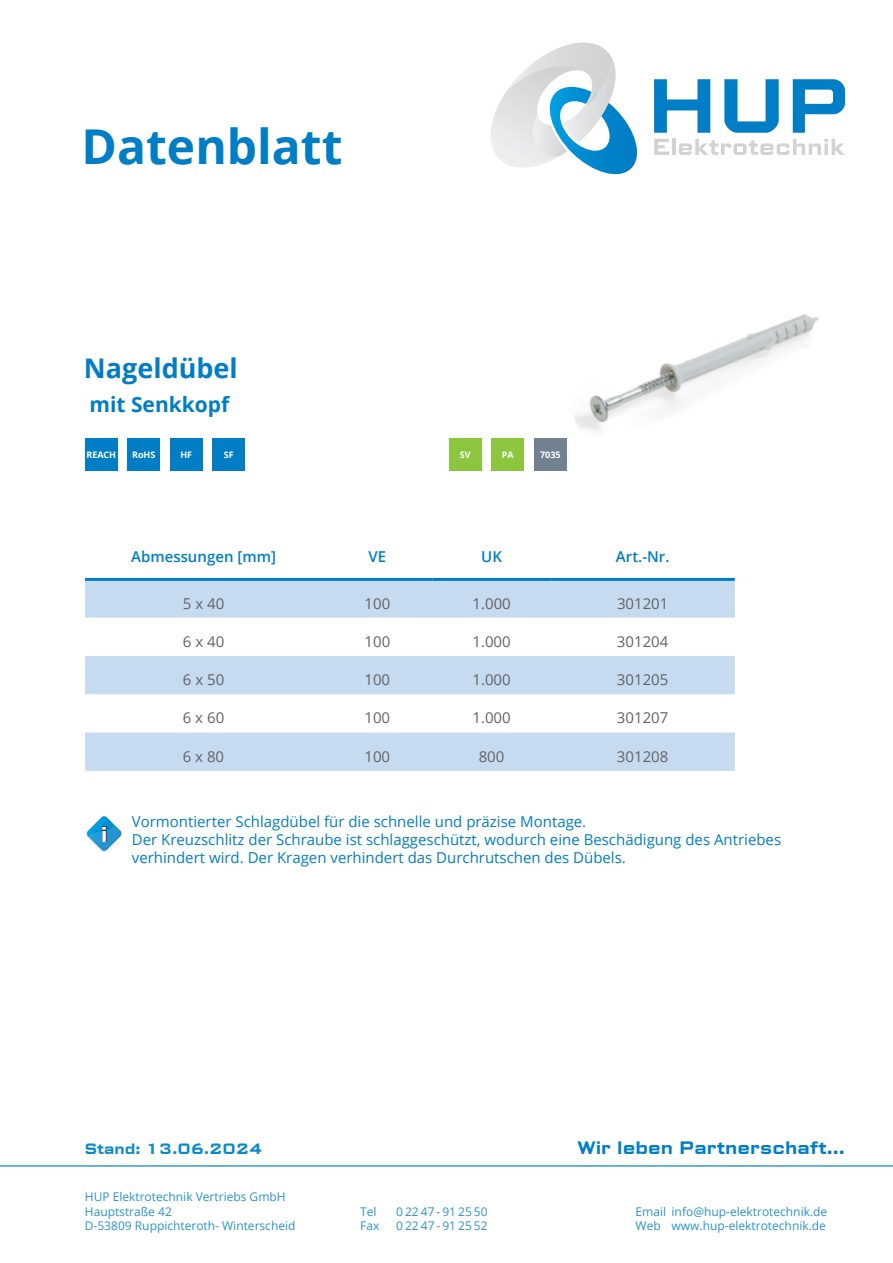
<style>
.page{position:relative;width:893px;height:1263px;background:#fff}
.page>*{position:absolute;margin:0;border:0;box-sizing:border-box;transform-origin:0 0}
.t1{font:700 48px "Open Sans";color:#007ec5}
.t2{font:700 27px "Open Sans";color:#007ec5}
.t3{font:700 21.75px "Bank Gothic Pro";color:#fff}
.t4{font:700 21px "Open Sans";color:#007ec5}
.t5{font:700 18px "Bank Gothic Pro";color:#007ec5}
.t6{font:15px/18px "Open Sans";color:#007ec5}
.t7{font:15px "Open Sans";color:#636366}
.t8{font:600 15px "Open Sans";color:#007ec5}
.t9{font:700 15px "Bank Gothic Pro";color:#0c89cb}
.t10{font:12px/14.4px "Open Sans";color:#2a92d0}
.t11{font:700 9px "Open Sans";color:#fff}
</style>
<div class="page">
<img style="left:573px;top:314px;width:246px;height:118px">
<svg style="left:0;top:1165px;width:893px;height:2px;background:#68b2dc"></svg>
<svg style="left:654px;top:79px;width:56px;height:54px"></svg>
<svg style="left:724px;top:79px;width:55px;height:54px"></svg>
<svg style="left:793px;top:79px;width:52px;height:54px"></svg>
<svg style="left:654px;top:139px;width:15px;height:16px"></svg>
<hr style="left:672px;top:139px;width:3px;height:16px;background:#d1d2d4">
<svg style="left:679px;top:139px;width:166px;height:16px"></svg>
<svg style="left:491px;top:43px;width:146px;height:132px"></svg>
<div style="left:170px;top:438px;width:33px;height:33px;background:#007ec5"></div>
<div style="left:213px;top:438px;width:32px;height:33px;background:#007ec5"></div>
<div style="left:128px;top:438px;width:32px;height:33px;background:#007ec5"></div>
<div style="left:85px;top:438px;width:33px;height:33px;background:#007ec5"></div>
<div style="left:492px;top:438px;width:32px;height:33px;background:#8bc63e"></div>
<div style="left:534px;top:438px;width:33px;height:33px;background:#718190"></div>
<div style="left:449px;top:438px;width:33px;height:33px;background:#8bc63e"></div>
<svg style="left:85px;top:577px;width:650px;height:1px"></svg>
<svg style="left:85px;top:581px;width:650px;height:190px;fill:#c6daf0"></svg>
<hr style="left:85px;top:578px;width:237px;height:3px;background:#007ec5">
<hr style="left:322px;top:578px;width:111px;height:3px;background:#007ec5">
<hr style="left:433px;top:578px;width:118px;height:3px;background:#007ec5">
<hr style="left:551px;top:578px;width:184px;height:3px;background:#007ec5">
<svg style="left:86px;top:816px;width:36px;height:35px"></svg>
<h1 class="t1" style="left:82px;top:112px;width:262px">Datenblatt</h1>
<h2 class="t2" style="left:84px;top:349px;width:155px">Nageldübel</h2>
<h3 class="t4" style="left:89px;top:390px;width:141px">mit Senkkopf</h3>
<p class="t11" style="left:86px;top:448px;width:31px">REACH</p>
<p class="t11" style="left:132px;top:448px;width:25px">RoHS</p>
<p class="t11" style="left:180px;top:448px;width:13px">HF</p>
<p class="t11" style="left:224px;top:448px;width:11px">SF</p>
<p class="t11" style="left:460px;top:448px;width:12px">SV</p>
<p class="t11" style="left:502px;top:448px;width:13px">PA</p>
<p class="t11" style="left:540px;top:448px;width:22px">7035</p>
<p class="t8" style="left:131px;top:546px;width:146px">Abmessungen [mm]</p>
<p class="t8" style="left:369px;top:546px;width:19px">VE</p>
<p class="t8" style="left:481px;top:546px;width:22px">UK</p>
<p class="t8" style="left:616px;top:546px;width:55px">Art.-Nr.</p>
<p class="t7" style="left:183px;top:593px;width:43px">5 x 40</p>
<p class="t7" style="left:364px;top:593px;width:27px">100</p>
<p class="t7" style="left:472px;top:593px;width:40px">1.000</p>
<p class="t7" style="left:617px;top:593px;width:53px">301201</p>
<p class="t7" style="left:183px;top:631px;width:43px">6 x 40</p>
<p class="t7" style="left:364px;top:631px;width:27px">100</p>
<p class="t7" style="left:472px;top:631px;width:40px">1.000</p>
<p class="t7" style="left:617px;top:631px;width:53px">301204</p>
<p class="t7" style="left:183px;top:669px;width:43px">6 x 50</p>
<p class="t7" style="left:364px;top:669px;width:27px">100</p>
<p class="t7" style="left:472px;top:669px;width:40px">1.000</p>
<p class="t7" style="left:617px;top:669px;width:53px">301205</p>
<p class="t7" style="left:183px;top:708px;width:43px">6 x 60</p>
<p class="t7" style="left:364px;top:708px;width:27px">100</p>
<p class="t7" style="left:472px;top:708px;width:40px">1.000</p>
<p class="t7" style="left:617px;top:708px;width:53px">301207</p>
<p class="t7" style="left:183px;top:746px;width:43px">6 x 80</p>
<p class="t7" style="left:364px;top:746px;width:27px">100</p>
<p class="t7" style="left:479px;top:746px;width:27px">800</p>
<p class="t7" style="left:617px;top:746px;width:53px">301208</p>
<h3 class="t3" style="left:101px;top:821px;width:8px">i</h3>
<p class="t6" style="left:132px;top:812px;width:651px">Vormontierter Schlagdübel für die schnelle und präzise Montage.<br>Der Kreuzschlitz der Schraube ist schlaggeschützt, wodurch eine Beschädigung des Antriebes verhindert wird. Der Kragen verhindert das Durchrutschen des Dübels.</p>
<p class="t9" style="left:85px;top:1140px;width:179px">Stand: 13.06.2024</p>
<p class="t10" style="left:85px;top:1189px;width:212px">HUP Elektrotechnik Vertriebs GmbH<br>Hauptstraße 42<br>D-53809 Ruppichteroth- Winterscheid</p>
<p class="t10" style="left:360px;top:1204px;width:18px">Tel</p>
<p class="t10" style="left:396px;top:1204px;width:93px">0 22 47 - 91 25 50</p>
<p class="t10" style="left:360px;top:1218px;width:21px">Fax</p>
<p class="t10" style="left:396px;top:1218px;width:93px">0 22 47 - 91 25 52</p>
<p class="t5" style="left:577px;top:1137px;width:269px">Wir leben Partnerschaft...</p>
<p class="t10" style="left:636px;top:1204px;width:193px">Email info@hup-elektrotechnik.de<br>Web www.hup-elektrotechnik.de</p>
</div>
